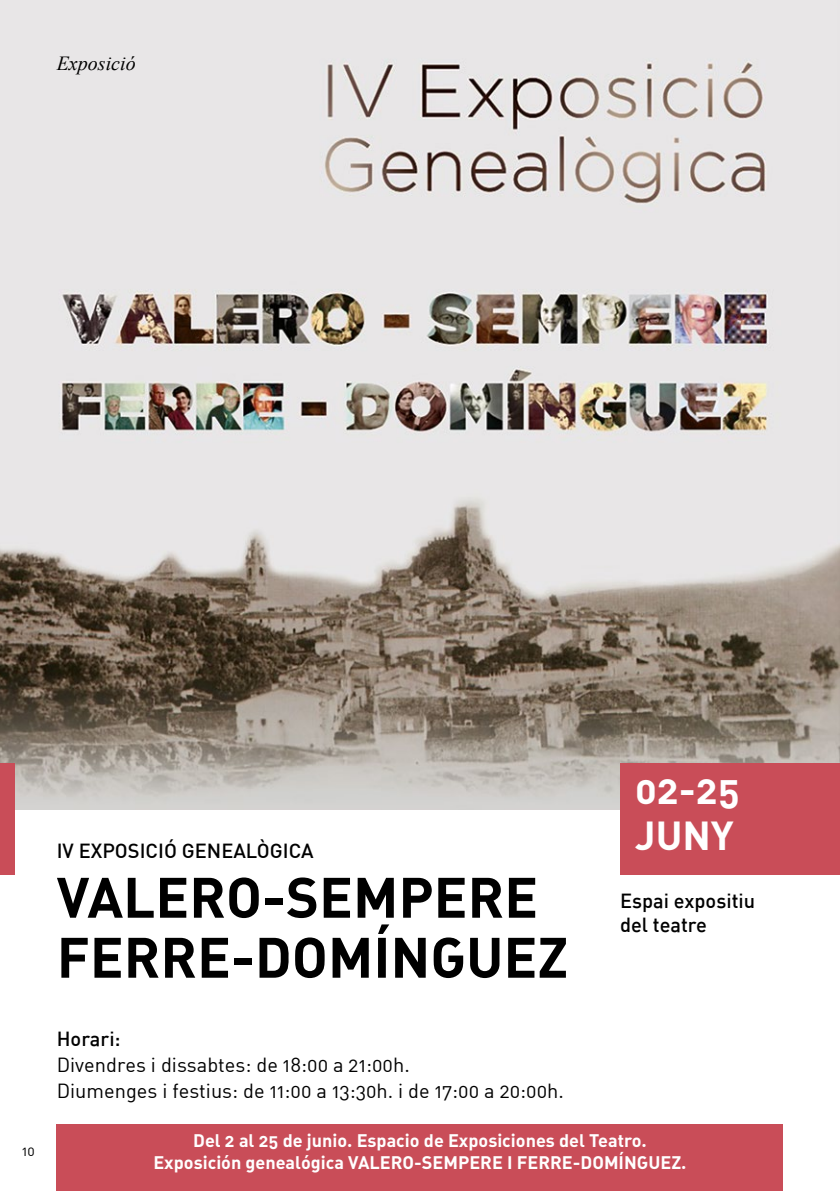
<style>
.page{position:relative;width:840px;height:1191px;background:#fff}
.page>*{position:absolute;margin:0;border:0;box-sizing:border-box;transform-origin:0 0}
.t1{font:56px/60px "DIN Bold Alternate";color:#000}
.t2{font:40px/46px "DIN Bold Alternate";color:#fff}
.t3{font:20px/26px "DIN Regular Alternate";color:#000}
.t4{font:500 20px/24px "DIN";color:#000}
.t5{font:italic 20px "Times New Roman";color:#000}
.t6{font:18px/21.6px "DIN Bold Alternate";color:#fff;text-align:center}
.t7{font:14px "DIN Regular Alternate";color:#000}
</style>
<div class="page">
<img style="left:0;top:0;width:839px;height:809px">
<div style="left:619px;top:763px;width:220px;height:111px;background:#c94d58"></div>
<div style="left:57px;top:1124px;width:725px;height:67px;background:#c94d58"></div>
<div style="left:0;top:763px;width:14px;height:111px;background:#c94d58"></div>
<p class="t5" style="left:57px;top:49px;width:80px">Exposició</p>
<p class="t7" style="left:22px;top:1142px;width:14px">10</p>
<p class="t4" style="left:57px;top:837px;width:258px">IV EXPOSICIÓ GENEALÒGICA</p>
<h1 class="t1" style="left:57px;top:865px;width:512px">VALERO-SEMPERE<br>FERRE-DOMÍNGUEZ</h1>
<p class="t4" style="left:57px;top:1026px;width:65px">Horari:</p>
<p class="t3" style="left:57px;top:1051px;width:508px">Divendres i dissabtes: de 18:00 a 21:00h.<br>Diumenges i festius: de 11:00 a 13:30h. i de 17:00 a 20:00h.</p>
<h2 class="t2" style="left:635px;top:765px;width:106px">02-25<br>JUNY</h2>
<p class="t4" style="left:619px;top:888px;width:136px">Espai expositiu del teatre</p>
<p class="t6" style="left:153px;top:1128px;width:534px">Del 2 al 25 de junio. Espacio de Exposiciones del Teatro.<br>Exposición genealógica VALERO-SEMPERE I FERRE-DOMÍNGUEZ.</p>
</div>
